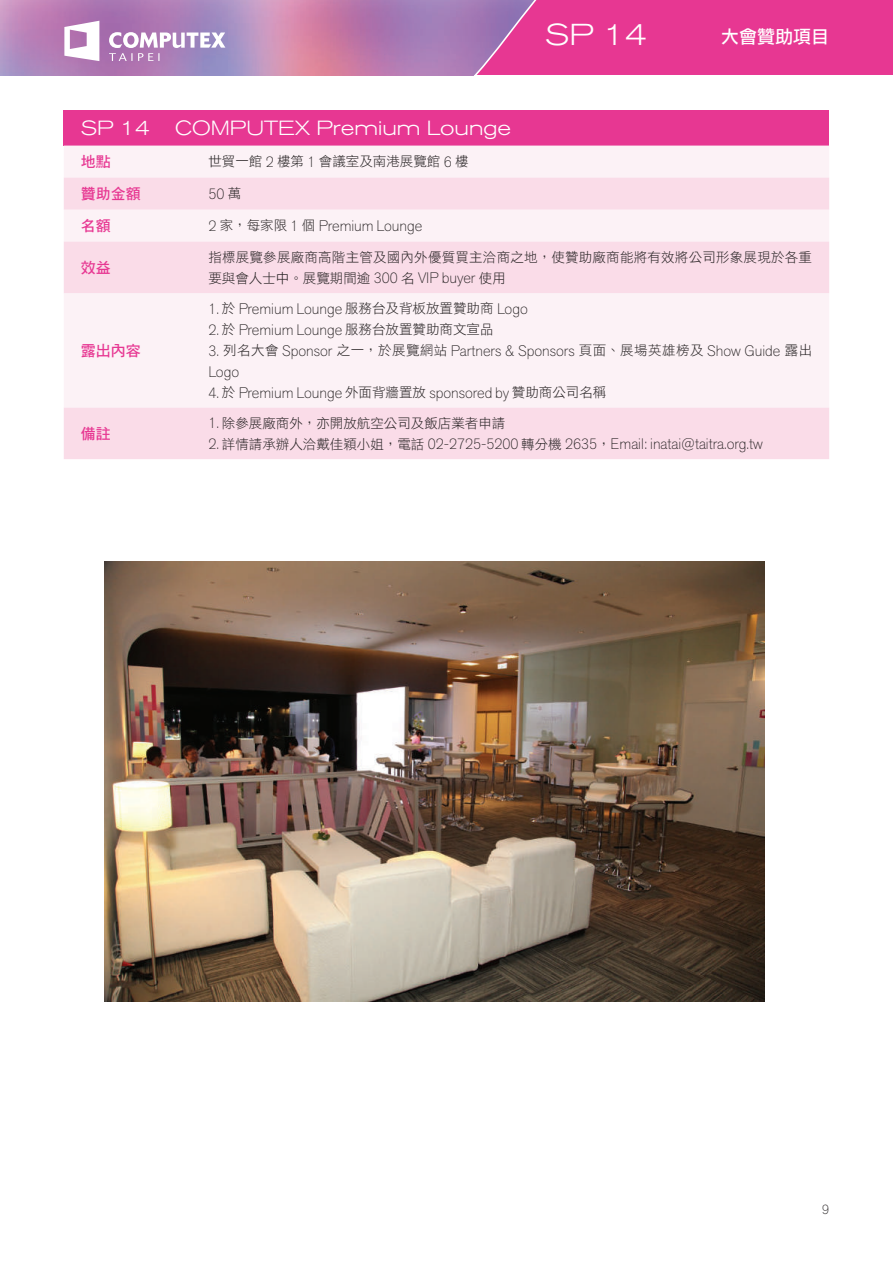
<style>
.page{position:relative;width:893px;height:1263px;background:#fff}
.page>*{position:absolute;margin:0;border:0;box-sizing:border-box;transform-origin:0 0}
.t1{font:300 expanded 30px "Akzidenz Grotesk BQ";color:#fff}
.t2{font:300 expanded 20.4px "Akzidenz Grotesk BQ";color:#fff}
.t3{font:18px "DF Li Hei Std W5";color:#fff}
.t4{font:200 15.15px/21px "Akzid Grtsk Next";color:#231f20}
.t5{font:15px "DF Hei Std W7";color:#e73792}
.t6{font:13.5px/21px "DF Hei Std W3";letter-spacing:.015em;color:#231f20}
.t7{font:200 13.5px "Akzid Grtsk Next";color:#231f20}
.s1{font-family:"Akzid Grtsk Next";font-weight:200;font-size:15.15px}
.s2{font-family:"DF Hei Std W3";font-weight:400;font-size:13.5px}
</style>
<div class="page">
<svg style="left:0;top:0;width:1px;height:76px"></svg>
<svg style="left:473px;top:0;width:420px;height:76px"></svg>
<svg style="left:64px;top:21px;width:35px;height:40px"></svg>
<svg style="left:109px;top:32px;width:116px;height:29px"></svg>
<div style="left:64px;top:111px;width:765px;height:35px;background:#e73792"></div>
<div style="left:64px;top:146px;width:765px;height:32px;background:#fcf2f6"></div>
<svg style="left:64px;top:178px;width:765px;height:281px;fill:#fcf2f6"></svg>
<img style="left:105px;top:561px;width:660px;height:440px">
<h1 class="t1" style="left:545px;top:18px;width:103px">SP 14</h1>
<p class="t3" style="left:721px;top:27px;width:109px">大會贊助項目</p>
<h2 class="t2" style="left:81px;top:116px;width:71px">SP 14</h2>
<h2 class="t2" style="left:175px;top:116px;width:337px">COMPUTEX Premium Lounge</h2>
<p class="t5" style="left:81px;top:153px;width:31px">地點</p>
<p class="t6" style="left:208px;top:151px;width:262px">世貿一館 <span class="s1">2</span> 樓第 <span class="s1">1</span> 會議室及南港展覽館 <span class="s1">6</span> 樓</p>
<p class="t5" style="left:81px;top:185px;width:61px">贊助金額</p>
<p class="t4" style="left:208px;top:183px;width:34px">50 <span class="s2">萬</span></p>
<p class="t5" style="left:81px;top:217px;width:31px">名額</p>
<p class="t4" style="left:208px;top:215px;width:216px">2 <span class="s2">家，每家限</span> 1 <span class="s2">個</span> Premium Lounge</p>
<p class="t5" style="left:81px;top:259px;width:31px">效益</p>
<p class="t6" style="left:208px;top:246px;width:605px">指標展覽參展廠商高階主管及國內外優質買主洽商之地，使贊助廠商能將有效將公司形象展現於各重要與會人士中。展覽期間逾 <span class="s1">300</span> 名 <span class="s1">VIP buyer</span> 使用</p>
<p class="t5" style="left:81px;top:342px;width:61px">露出內容</p>
<p class="t5" style="left:81px;top:425px;width:31px">備註</p>
<p class="t4" style="left:208px;top:298px;width:321px">1. <span class="s2">於</span> Premium Lounge <span class="s2">服務台及背板放置贊助商</span> Logo</p>
<p class="t4" style="left:208px;top:319px;width:287px">2. <span class="s2">於</span> Premium Lounge <span class="s2">服務台放置贊助商文宣品</span></p>
<p class="t4" style="left:208px;top:340px;width:605px">3. <span class="s2">列名大會</span> Sponsor <span class="s2">之一，於展覽網站</span> Partners &amp; Sponsors <span class="s2">頁面、展場英雄榜及</span> Show Guide <span class="s2">露出<br></span>Logo</p>
<p class="t4" style="left:208px;top:382px;width:400px">4. <span class="s2">於</span> Premium Lounge <span class="s2">外面背牆置放</span> sponsored by <span class="s2">贊助商公司名稱</span></p>
<p class="t6" style="left:208px;top:412px;width:298px"><span class="s1">1.</span> 除參展廠商外，亦開放航空公司及飯店業者申請</p>
<p class="t4" style="left:208px;top:433px;width:556px">2. <span class="s2">詳情請承辦人洽戴佳穎小姐，電話</span> 02-2725-5200 <span class="s2">轉分機</span> 2635<span class="s2">，</span>Email: inatai@taitra.org.tw</p>
<p class="t7" style="left:822px;top:1201px;width:9px">9</p>
</div>
